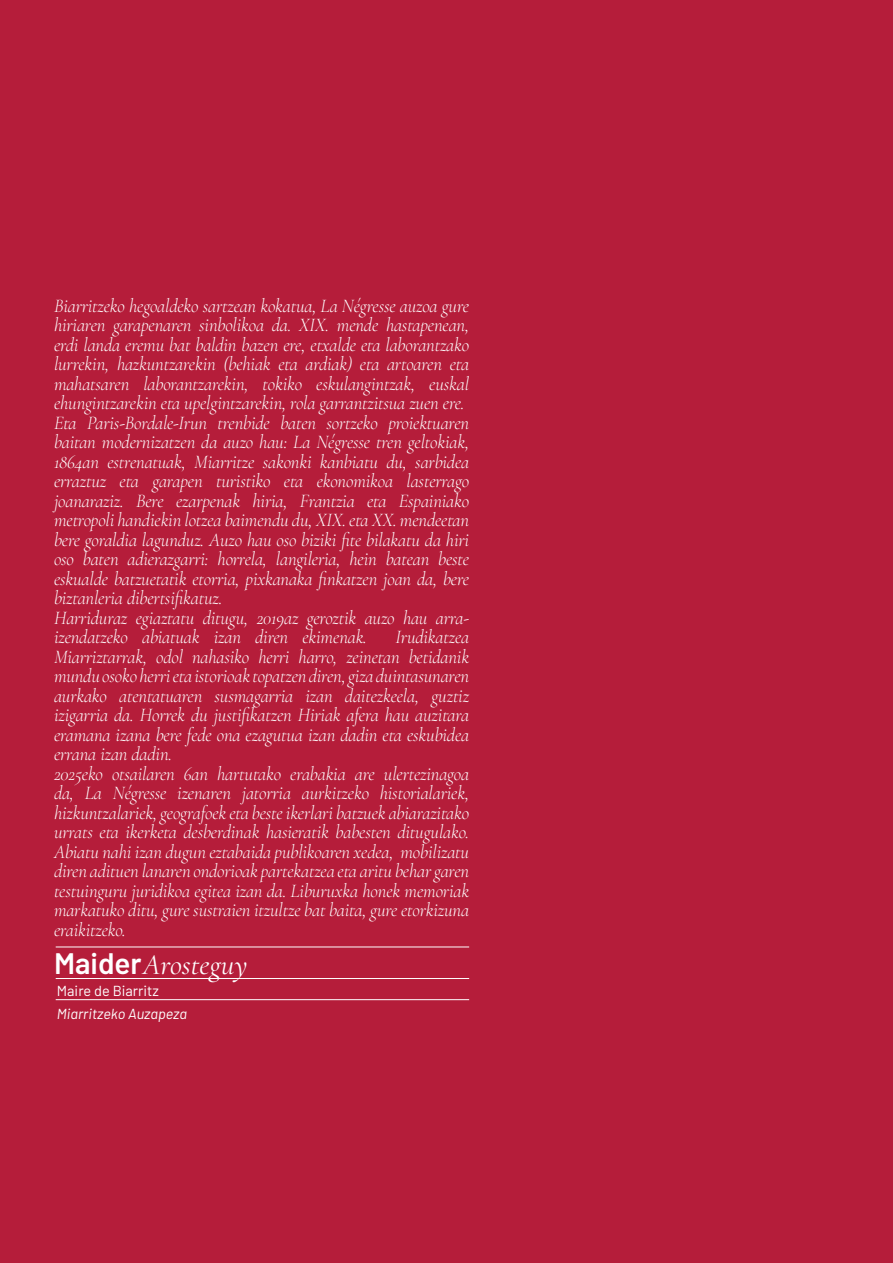
<style>
.page{position:relative;width:893px;height:1263px;background:#b51d3a}
.page>*{position:absolute;margin:0;border:0;box-sizing:border-box;transform-origin:0 0}
.t1{font:italic 29.55px "Cormorant Garamond";color:#fff}
.t2{font:italic 300 19.5px/19.5px "Cormorant Garamond";letter-spacing:-.01em;color:#fff;scale:.96 1}
.t3{font:italic 14.55px "Barlow";color:#fff}
.t4{font:14.55px "Barlow";color:#fff}
.s1{font-family:"Barlow";font-weight:600;font-style:normal}
</style>
<div class="page">
<hr style="left:56px;top:978px;width:413px;height:1px;background:#fff">
<hr style="left:56px;top:946px;width:413px;height:1px;background:#fff">
<hr style="left:56px;top:999px;width:413px;height:1px;background:#fff">
<p class="t2" style="left:54px;top:294px;width:434px">Biarritzeko hegoaldeko sartzean kokatua, La Négresse auzoa gure hiriaren garapenaren sinbolikoa da. XIX. mende hastapenean, erdi landa eremu bat baldin bazen ere, etxalde eta laborantzako lurrekin, hazkuntzarekin (behiak eta ardiak) eta artoaren eta mahatsaren laborantzarekin, tokiko eskulangintzak, euskal ehungintzarekin eta upelgintzarekin, rola garrantzitsua zuen ere.<br>Eta Paris-Bordale-Irun trenbide baten sortzeko proiektuaren baitan modernizatzen da auzo hau: La Négresse tren geltokiak, 1864an estrenatuak, Miarritze sakonki kanbiatu du, sarbidea erraztuz eta garapen turistiko eta ekonomikoa lasterrago joanaraziz. Bere ezarpenak hiria, Frantzia eta Espainiako metropoli handiekin lotzea baimendu du, XIX. eta XX. mendeetan bere goraldia lagunduz. Auzo hau oso biziki fite bilakatu da hiri oso baten adierazgarri: horrela, langileria, hein batean beste eskualde batzuetatik etorria, pixkanaka finkatzen joan da, bere biztanleria dibertsifikatuz.<br>Harriduraz egiaztatu ditugu, 2019az geroztik auzo hau arra&shy;izendatzeko abiatuak izan diren ekimenak.</p>
<p class="t2" style="left:54px;top:625px;width:434px;text-indent:341px">Irudikatzea Miarriztarrak, odol nahasiko herri harro, zeinetan betidanik mundu osoko herri eta istorioak topatzen diren, giza duintasunaren aurkako atentatuaren susmagarria izan daitezkeela, guztiz izigarria da. Horrek du justifikatzen Hiriak afera hau auzitara eramana izana bere fede ona ezagutua izan dadin eta eskubidea errana izan dadin.<br>2025eko otsailaren 6an hartutako erabakia are ulertezinagoa da, La Négresse izenaren jatorria aurkitzeko historialariek, hizkuntzalariek, geografoek eta beste ikerlari batzuek abiarazitako urrats eta ikerketa desberdinak hasieratik babesten ditugulako.<br>Abiatu nahi izan dugun eztabaida publikoaren xedea, mobilizatu diren adituen lanaren ondorioak partekatzea eta aritu behar garen testuinguru juridikoa egitea izan da. Liburuxka honek memoriak markatuko ditu, gure sustraien itzultze bat baita, gure etorkizuna eraikitzeko.</p>
<h1 class="t1" style="left:54px;top:941px;width:195px"><span class="s1">Maider</span>Arosteguy</h1>
<p class="t4" style="left:57px;top:980px;width:104px">Maire de Biarritz</p>
<p class="t3" style="left:57px;top:1003px;width:132px">Miarritzeko Auzapeza</p>
</div>
